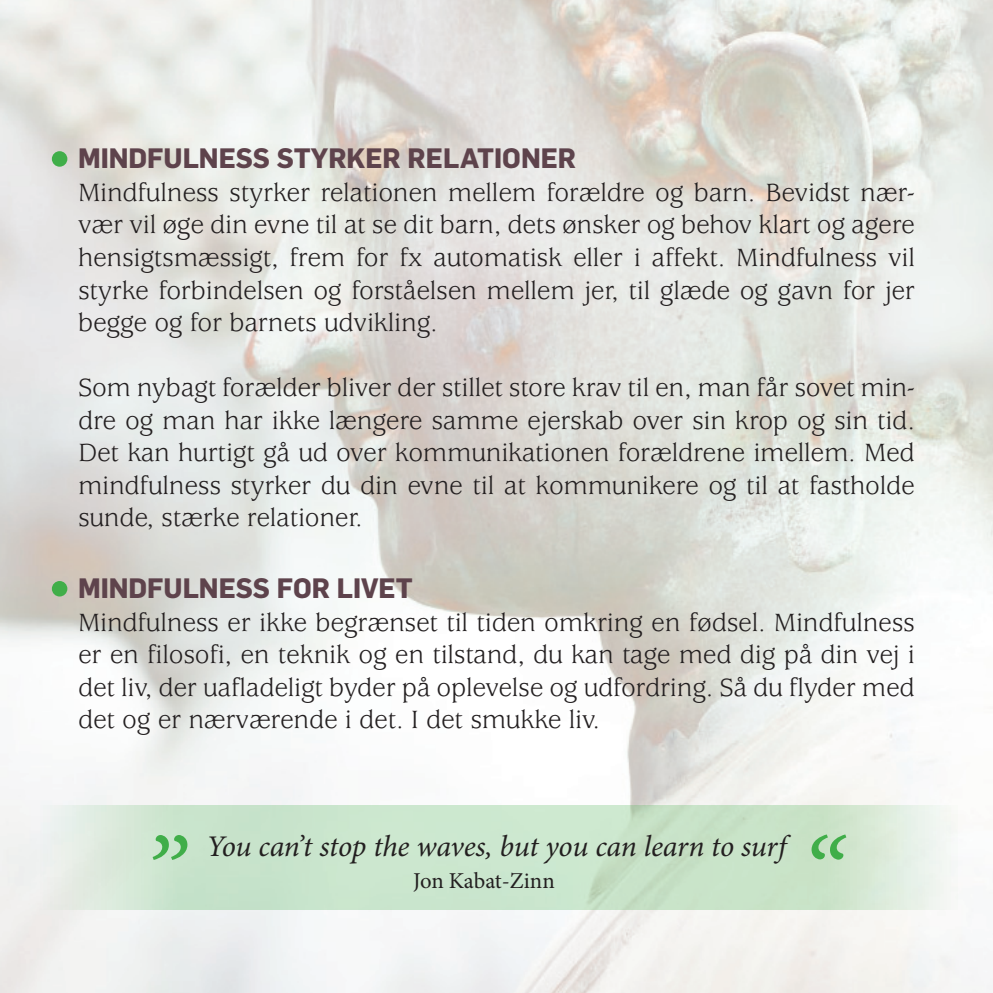
<style>
.page{position:relative;width:993px;height:993px;background:#fff}
.page>*{position:absolute;margin:0;border:0;box-sizing:border-box;transform-origin:0 0}
.t1{font:italic 109px "Minion Pro";color:#40ae49}
.t2{font:italic 30px "Minion Pro";letter-spacing:-.01em;color:#231f20}
.t3{font:27.5px/32.5px "Usherwood";letter-spacing:-.01em;color:#231f20;text-align:justify}
.t4{font:700 27.5px "Flama";color:#5e434c}
.t5{font:22.75px "Minion Pro";letter-spacing:-.01em;color:#231f20}
</style>
<div class="page">
<img style="left:0;top:0;width:992px;height:992px">
<div style="left:52px;top:151px;width:15px;height:16px;background:#40ae49;border-radius:50%"></div>
<div style="left:52px;top:581px;width:15px;height:15px;background:#40ae49;border-radius:50%"></div>
<svg style="left:35px;top:804px;width:922px;height:105px;background:#cfe6d1"></svg>
<p class="t4" style="left:78px;top:142px;width:499px">MINDFULNESS STYRKER RELATIONER</p>
<p class="t3" style="left:78px;top:177px;width:838px">Mindfulness styrker relationen mellem forældre og barn. Bevidst nær&shy;vær vil øge din evne til at se dit barn, dets ønsker og behov klart og agere hensigtsmæssigt, frem for fx automatisk eller i affekt. Mindfulness vil styrke forbindelsen og forståelsen mellem jer, til glæde og gavn for jer begge og for barnets udvikling.</p>
<p class="t3" style="left:78px;top:372px;width:838px">Som nybagt forælder bliver der stillet store krav til en, man får sovet min&shy;dre og man har ikke længere samme ejerskab over sin krop og sin tid.<br>Det kan hurtigt gå ud over kommunikationen forældrene imellem. Med mindfulness styrker du din evne til at kommunikere og til at fastholde sunde, stærke relationer.</p>
<p class="t4" style="left:78px;top:571px;width:336px">MINDFULNESS FOR LIVET</p>
<p class="t3" style="left:78px;top:606px;width:838px">Mindfulness er ikke begrænset til tiden omkring en fødsel. Mindfulness er en filosofi, en teknik og en tilstand, du kan tage med dig på din vej i det liv, der uafladeligt byder på oplevelse og udfordring. Så du flyder med det og er nærværende i det. I det smukke liv.</p>
<p class="t1" style="left:141px;top:802px;width:43px">”</p>
<p class="t1" style="left:798px;top:802px;width:44px">“</p>
<p class="t2" style="left:206px;top:826px;width:581px">You can’t stop the waves, but you can learn to surf</p>
<p class="t5" style="left:413px;top:865px;width:143px">Jon Kabat-Zinn</p>
</div>
